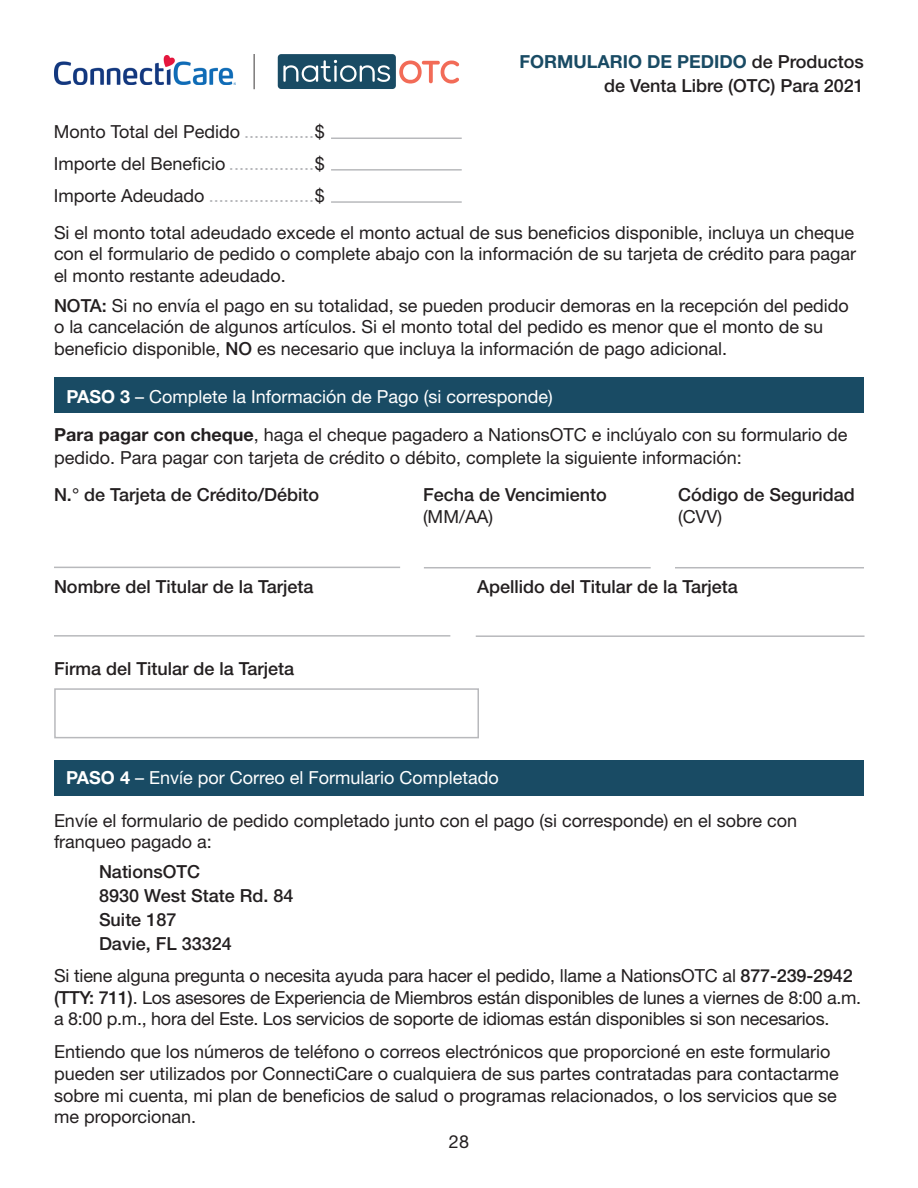
<style>
.page{position:relative;width:918px;height:1188px;background:#fff}
.page>*{position:absolute;margin:0;border:0;box-sizing:border-box;transform-origin:0 0}
.t1{font:18px/21.6px "Helvetica Neue LT Std";color:#231f20}
.t2{font:500 18px "Helvetica Neue LT Std";color:#231f20}
.t3{font:18px "Helvetica Neue LT Std";color:#fff}
.t4{font:18px "Helvetica Neue LT Std";color:#b8b9bc}
.t5{font:700 18px "Helvetica Neue LT Std";color:#194b64}
.s1{font-weight:500;color:#231f20}
.s2{color:#b8b9bc}
.s3{color:#231f20}
.s4{font-weight:500}
.s5{font-weight:700}
</style>
<div class="page">
<hr style="left:331px;top:138px;width:131px;height:1px;background:#b8b9bc">
<hr style="left:331px;top:169px;width:131px;height:2px;background:#b8b9bc">
<hr style="left:331px;top:201px;width:131px;height:2px;background:#b8b9bc">
<div style="left:54px;top:378px;width:810px;height:35px;background:#194b64"></div>
<div style="left:54px;top:760px;width:810px;height:35px;background:#194b64"></div>
<hr style="left:424px;top:567px;width:227px;height:1px;background:#b8b9bc">
<hr style="left:675px;top:567px;width:189px;height:1px;background:#b8b9bc">
<hr style="left:54px;top:567px;width:346px;height:1px;background:#b8b9bc">
<hr style="left:476px;top:635px;width:389px;height:2px;background:#b8b9bc">
<hr style="left:54px;top:635px;width:396px;height:2px;background:#b8b9bc">
<div style="left:54px;top:688px;width:425px;height:50px;border:2px solid #b8b9bc"></div>
<hr style="left:254px;top:54px;width:1px;height:35px;background:#231f20">
<svg style="left:399px;top:61px;width:60px;height:23px"></svg>
<div style="left:278px;top:54px;width:118px;height:35px;background:#194b64;border-radius:3px"></div>
<svg style="left:283px;top:60px;width:107px;height:22px"></svg>
<img style="left:54px;top:55px;width:182px;height:30px">
<p class="t5" style="left:520px;top:51px;width:346px">FORMULARIO DE PEDIDO <span class="s1">de Productos</span></p>
<p class="t2" style="left:604px;top:75px;width:261px">de Venta Libre (OTC) Para 2021</p>
<p class="t1" style="left:54px;top:121px;width:273px">Monto Total del Pedido <span class="s2">..............</span>$</p>
<p class="t1" style="left:54px;top:153px;width:273px">Importe del Beneficio <span class="s2">.................</span>$</p>
<p class="t4" style="left:54px;top:185px;width:273px"><span class="s3">Importe Adeudado</span> .....................<span class="s3">$</span></p>
<p class="t1" style="left:54px;top:221px;width:804px;text-align:justify">Si el monto total adeudado excede el monto actual de sus beneficios disponible, incluya un cheque con el formulario de pedido o complete abajo con la información de su tarjeta de crédito para pagar el monto restante adeudado.</p>
<p class="t1" style="left:54px;top:294px;width:796px"><span class="s4">NOTA:</span> Si no envía el pago en su totalidad, se pueden producir demoras en la recepción del pedido o la cancelación de algunos artículos. Si el monto total del pedido es menor que el monto de su beneficio disponible, <span class="s4">NO</span> es necesario que incluya la información de pago adicional.</p>
<p class="t3" style="left:67px;top:386px;width:488px"><span class="s5">PASO 3</span> – Complete la Información de Pago (si corresponde)</p>
<p class="t1" style="left:54px;top:423px;width:795px;line-height:23.1px"><span class="s5">Para pagar con cheque</span>, haga el cheque pagadero a NationsOTC e inclúyalo con su formulario de pedido. Para pagar con tarjeta de crédito o débito, complete la siguiente información:</p>
<p class="t2" style="left:54px;top:484px;width:267px">N.° de Tarjeta de Crédito/Débito</p>
<p class="t2" style="left:423px;top:484px;width:185px">Fecha de Vencimiento</p>
<p class="t2" style="left:678px;top:484px;width:178px">Código de Seguridad</p>
<p class="t1" style="left:423px;top:506px;width:72px">(MM/AA)</p>
<p class="t1" style="left:678px;top:506px;width:46px">(CVV)</p>
<p class="t2" style="left:54px;top:576px;width:261px">Nombre del Titular de la Tarjeta</p>
<p class="t2" style="left:477px;top:576px;width:262px">Apellido del Titular de la Tarjeta</p>
<p class="t2" style="left:54px;top:658px;width:242px">Firma del Titular de la Tarjeta</p>
<p class="t3" style="left:66px;top:767px;width:434px"><span class="s5">PASO 4</span> – Envíe por Correo el Formulario Completado</p>
<p class="t1" style="left:54px;top:809px;width:745px">Envíe el formulario de pedido completado junto con el pago (si corresponde) en el sobre con franqueo pagado a:</p>
<p class="t2" style="left:99px;top:861px;width:103px">NationsOTC</p>
<p class="t2" style="left:99px;top:885px;width:196px">8930 West State Rd. 84</p>
<p class="t2" style="left:99px;top:909px;width:79px">Suite 187</p>
<p class="t2" style="left:99px;top:933px;width:134px">Davie, FL 33324</p>
<p class="t1" style="left:54px;top:965px;width:809px">Si tiene alguna pregunta o necesita ayuda para hacer el pedido, llame a NationsOTC al <span class="s4">877-239-2942 (TTY: 711)</span>. Los asesores de Experiencia de Miembros están disponibles de lunes a viernes de 8:00 a.m. a 8:00 p.m., hora del Este. Los servicios de soporte de idiomas están disponibles si son necesarios.</p>
<p class="t1" style="left:54px;top:1041px;width:786px">Entiendo que los números de teléfono o correos electrónicos que proporcioné en este formulario pueden ser utilizados por ConnectiCare o cualquiera de sus partes contratadas para contactarme sobre mi cuenta, mi plan de beneficios de salud o programas relacionados, o los servicios que se me proporcionan.</p>
<p class="t1" style="left:449px;top:1130px;width:22px">28</p>
</div>
